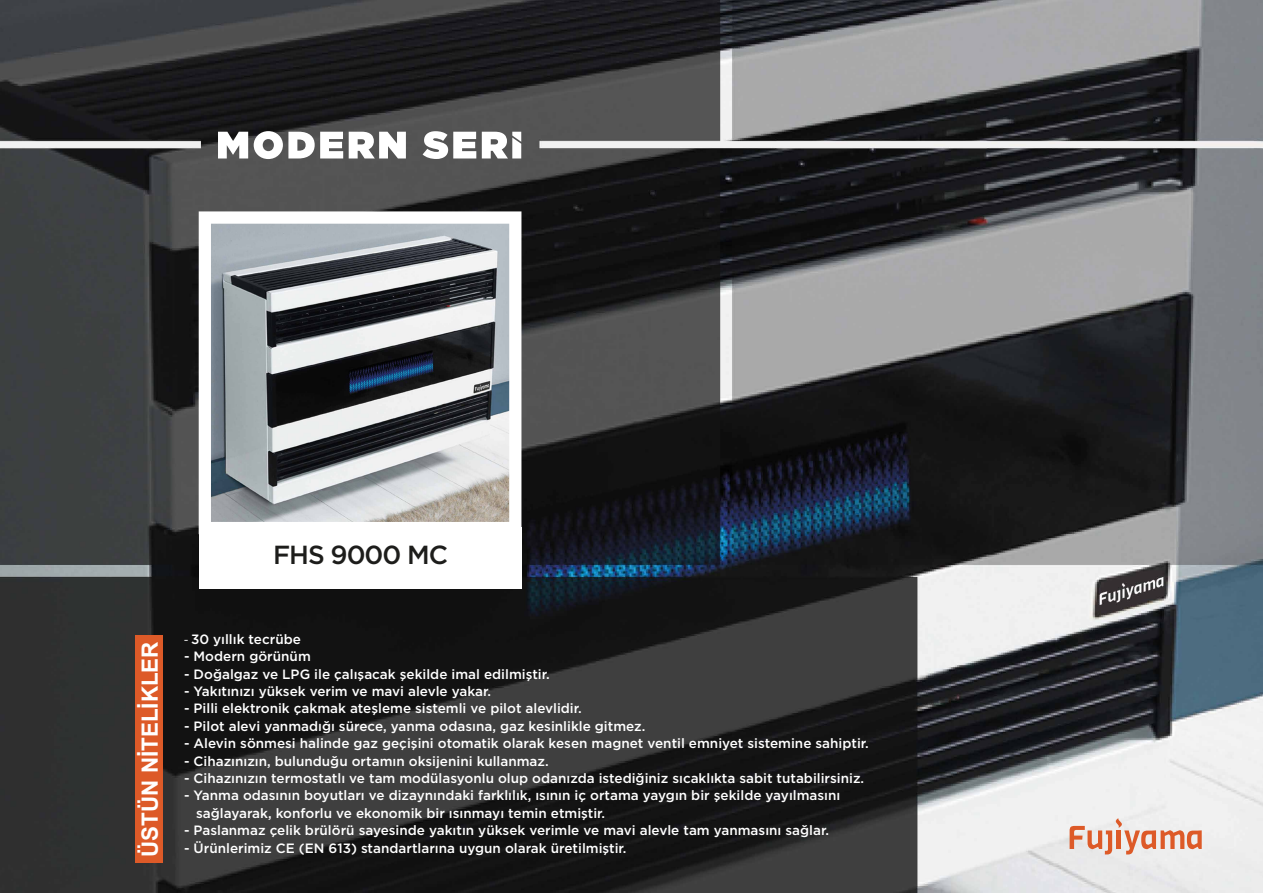
<style>
.page{position:relative;width:1263px;height:893px;background:#fff}
.page>*{position:absolute;margin:0;border:0;box-sizing:border-box;transform-origin:0 0}
.t1{font:500 26.1px "Gotham";letter-spacing:-.04em;color:#1d1d1b}
.t2{font:700 22.35px "Arial";color:#fff}
.t3{font:500 13.5px/17.4px "Gotham";color:#fff}
.s1{font-family:"Myriad Pro";font-weight:400}
</style>
<div class="page">
<img style="left:0;top:0;width:1263px;height:893px">
<svg style="left:218px;top:132px;width:30px;height:26px"></svg>
<svg style="left:254px;top:131px;width:89px;height:28px"></svg>
<svg style="left:349px;top:132px;width:57px;height:26px"></svg>
<svg style="left:423px;top:131px;width:53px;height:28px"></svg>
<svg style="left:482px;top:132px;width:39px;height:26px"></svg>
<div style="left:135px;top:635px;width:27px;height:227px;background:#dd5a28"></div>
<svg style="left:1069px;top:818px;width:133px;height:36px"></svg>
<svg style="left:199px;top:211px;width:322px;height:317px"></svg>
<div style="left:199px;top:528px;width:322px;height:61px;background:#fff"></div>
<h1 class="t1" style="left:273px;top:538px;width:176px">FHS 9000 MC</h1>
<h2 class="t2" style="left:135px;top:857px;width:217px;rotate:-90deg">ÜSTÜN NİTELİKLER</h2>
<p class="t3" style="left:184px;top:630px;width:118px"><span class="s1">-</span> 30 yıllık tecrübe</p>
<p class="t3" style="left:184px;top:647px;width:128px">- Modern görünüm</p>
<p class="t3" style="left:184px;top:665px;width:367px">- Doğalgaz ve LPG ile çalışacak şekilde imal edilmiştir.</p>
<p class="t3" style="left:184px;top:682px;width:309px">- Yakıtınızı yüksek verim ve mavi alevle yakar.</p>
<p class="t3" style="left:184px;top:700px;width:399px">- Pilli elektronik çakmak ateşleme sistemli ve pilot alevlidir.</p>
<p class="t3" style="left:184px;top:717px;width:463px">- Pilot alevi yanmadığı sürece, yanma odasına, gaz kesinlikle gitmez.</p>
<p class="t3" style="left:184px;top:734px;width:686px">- Alevin sönmesi halinde gaz geçişini otomatik olarak kesen magnet ventil emniyet sistemine sahiptir.</p>
<p class="t3" style="left:184px;top:752px;width:366px">- Cihazınızın, bulunduğu ortamın oksijenini kullanmaz.</p>
<p class="t3" style="left:184px;top:769px;width:682px">- Cihazınızın termostatlı ve tam modülasyonlu olup odanızda istediğiniz sıcaklıkta sabit tutabilirsiniz.</p>
<p class="t3" style="left:196px;top:787px;width:646px;text-indent:-12px">- Yanma odasının boyutları ve dizaynındaki farklılık, ısının iç ortama yaygın bir şekilde yayılmasını sağlayarak, konforlu ve ekonomik bir ısınmayı temin etmiştir.</p>
<p class="t3" style="left:184px;top:821px;width:646px">- Paslanmaz çelik brülörü sayesinde yakıtın yüksek verimle ve mavi alevle tam yanmasını sağlar.</p>
<p class="t3" style="left:184px;top:839px;width:444px">- Ürünlerimiz CE (EN 613) standartlarına uygun olarak üretilmiştir.</p>
</div>
